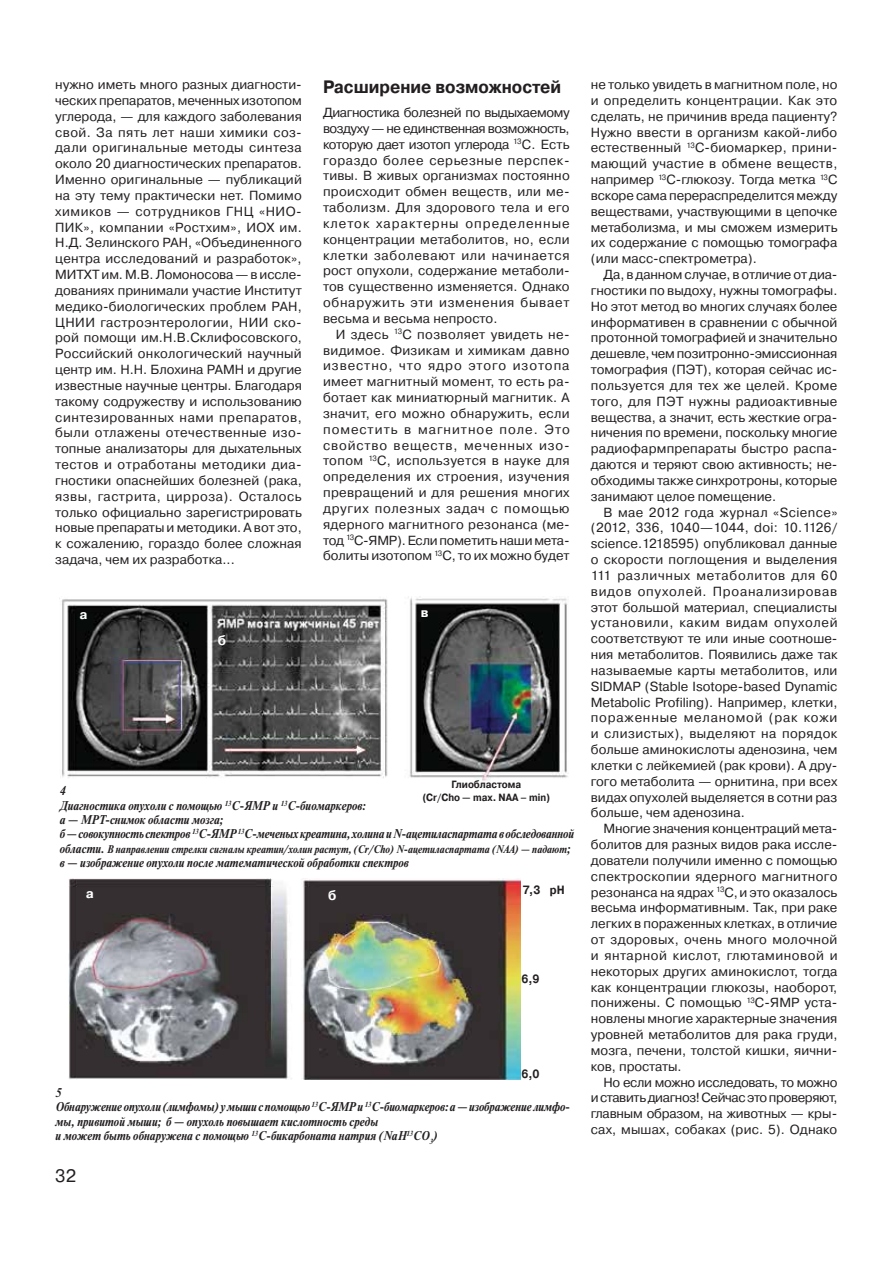
<style>
.page{position:relative;width:893px;height:1263px;background:#fff}
.page>*{position:absolute;margin:0;border:0;box-sizing:border-box;transform-origin:0 0}
.t1{font:700 18px "Pragmatica C";color:#231f20;scale:.92 1}
.t2{font:18px "Pragmatica C";color:#231f20}
.t3{font:13.2px/15.9px "Pragmatica C";color:#231f20;text-align:justify}
.t4{font:700 13.2px "Pragmatica C";color:#fff}
.t5{font:italic 700 12px/14.4px "Newton C";color:#231f20;scale:.9 1}
.t6{font:700 12px "Pragmatica C";color:#231f20;scale:.9 1}
.t7{font:italic 700 10.5px "Newton C";color:#231f20;scale:.9 1}
.t8{font:700 10.5px/12.6px "Pragmatica C";color:#231f20;text-align:center;scale:.9 1}
.s1{font-size:12px}
</style>
<div class="page">
<img style="left:59px;top:597px;width:510px;height:189px">
<img style="left:69px;top:878px;width:452px;height:202px">
<h1 class="t1" style="left:323px;top:80px;width:260px">Расширение возможностей</h1>
<p class="t3" style="left:323px;top:106px;width:248px">Диагностика болезней по выдыхаемому воздуху — не единственная возможность, которую дает изотоп углерода <sup>13</sup>С. Есть гораздо более серьезные перспек&shy;тивы. В живых организмах постоянно происходит обмен веществ, или ме&shy;таболизм. Для здорового тела и его клеток характерны определенные концентрации метаболитов, но, если клетки заболевают или начинается рост опухоли, содержание метаболи&shy;тов существенно изменяется. Однако обнаружить эти изменения бывает весьма и весьма непросто.</p>
<p class="t3" style="left:323px;top:327px;width:248px;text-indent:13px">И здесь <sup>13</sup>С позволяет увидеть не&shy;видимое. Физикам и химикам давно известно, что ядро этого изотопа имеет магнитный момент, то есть ра&shy;ботает как миниатюрный магнитик. А значит, его можно обнаружить, если поместить в магнитное поле. Это свойство веществ, меченных изо&shy;топом <sup>13</sup>С, используется в науке для определения их строения, изучения превращений и для решения многих других полезных задач с помощью ядерного магнитного резонанса (ме&shy;тод <sup>13</sup>С-ЯМР). Если пометить наши мета&shy;болиты изотопом <sup>13</sup>С, то их можно будет</p>
<p class="t3" style="left:55px;top:78px;width:248px">нужно иметь много разных диагности&shy;ческих препаратов, меченных изотопом углерода, — для каждого заболевания свой. За пять лет наши химики соз&shy;дали оригинальные методы синтеза около 20 диагностических препаратов.<br>Именно оригинальные — публикаций на эту тему практически нет. Помимо химиков — сотрудников ГНЦ «НИО-ПИК», компании «Ростхим», ИОХ им.<br>Н.Д. Зелинского РАН, «Объединенного центра исследований и разработок», МИТХТ им. М.В. Ломоносова — в иссле&shy;дованиях принимали участие Институт медико-биологических проблем РАН, ЦНИИ гастроэнтерологии, НИИ ско&shy;рой помощи им.Н.В.Склифосовского, Российский онкологический научный центр им. Н.Н. Блохина РАМН и другие известные научные центры. Благодаря такому содружеству и использованию синтезированных нами препаратов, были отлажены отечественные изо&shy;топные анализаторы для дыхательных тестов и отработаны методики диа&shy;гностики опаснейших болезней (рака, язвы, гастрита, цирроза). Осталось только официально зарегистрировать новые препараты и методики. А вот это, к сожалению, гораздо более сложная задача, чем их разработка...</p>
<p class="t3" style="left:591px;top:78px;width:248px">не только увидеть в магнитном поле, но и определить концентрации. Как это сделать, не причинив вреда пациенту?<br>Нужно ввести в организм какой-либо естественный <sup>13</sup>С-биомаркер, прини&shy;мающий участие в обмене веществ, например <sup>13</sup>С-глюкозу. Тогда метка <sup>13</sup>С вскоре сама перераспределится между веществами, участвующими в цепочке метаболизма, и мы сможем измерить их содержание с помощью томографа (или масс-спектрометра).</p>
<p class="t3" style="left:591px;top:268px;width:248px;text-indent:13px">Да, в данном случае, в отличие от диа&shy;гностики по выдоху, нужны томографы.<br>Но этот метод во многих случаях более информативен в сравнении с обычной протонной томографией и значительно дешевле, чем позитронно-эмиссионная томография (ПЭТ), которая сейчас ис&shy;пользуется для тех же целей. Кроме того, для ПЭТ нужны радиоактивные вещества, а значит, есть жесткие огра&shy;ничения по времени, поскольку многие радиофармпрепараты быстро распа&shy;даются и теряют свою активность; не&shy;обходимы также синхротроны, которые занимают целое помещение.</p>
<p class="t3" style="left:591px;top:505px;width:248px;text-indent:13px">В мае 2012 года журнал «Science» (2012, 336, 1040—1044, doi: 10.1126/ science.1218595) опубликовал данные о скорости поглощения и выделения 111 различных метаболитов для 60 видов опухолей. Проанализировав этот большой материал, специалисты установили, каким видам опухолей соответствуют те или иные соотноше&shy;ния метаболитов. Появились даже так называемые карты метаболитов, или SIDMAP (Stable Isotope-based Dynamic Metabolic Profiling). Например, клетки, пораженные меланомой (рак кожи и слизистых), выделяют на порядок больше аминокислоты аденозина, чем клетки с лейкемией (рак крови). А дру&shy;гого метаболита — орнитина, при всех видах опухолей выделяется в сотни раз больше, чем аденозина.</p>
<p class="t3" style="left:591px;top:822px;width:248px;text-indent:13px">Многие значения концентраций мета&shy;болитов для разных видов рака иссле&shy;дователи получили именно с помощью спектроскопии ядерного магнитного резонанса на ядрах <sup>13</sup>С,и это оказалось весьма информативным. Так, при раке легких в пораженных клетках, в отличие от здоровых, очень много молочной и янтарной кислот, глютаминовой и некоторых других аминокислот, тогда как концентрации глюкозы, наоборот, понижены. С помощью <sup>13</sup>С-ЯМР уста&shy;новлены многие характерные значения уровней метаболитов для рака груди, мозга, печени, толстой кишки, яични&shy;ков, простаты.</p>
<p class="t3" style="left:591px;top:1075px;width:248px;text-indent:13px">Но если можно исследовать, то можно и ставить диагноз! Сейчас это проверяют, главным образом, на животных — кры&shy;сах, мышах, собаках (рис. 5). Однако</p>
<p class="t4" style="left:421px;top:608px;width:9px">в</p>
<p class="t4" style="left:79px;top:610px;width:10px">а</p>
<p class="t4" style="left:218px;top:636px;width:10px">б</p>
<p class="t8" style="left:422px;top:779px;width:143px">Глиобластома<br>(Cr/Cho — max. NAA – min)</p>
<p class="t5" style="left:59px;top:785px;width:573px">4<br>Диагностика опухоли с помощью <sup>13</sup>С-ЯМР и <sup>13</sup>С-биомаркеров:<br>а — МРТ-снимок области мозга;<br>б — совокупность спектров <sup>13</sup>С-ЯМР <sup>13</sup>С-меченых креатина, холина и N-ацетиласпартата в обследованной</p>
<p class="t7" style="left:60px;top:845px;width:569px"><span class="s1">области.</span> В направлении стрелки сигналы креатин/холин растут, (Cr/Cho) N-ацетиласпартата (NAA) — падают<span class="s1">;</span></p>
<p class="t5" style="left:60px;top:857px;width:389px">в — изображение опухоли после математической обработки спектров</p>
<p class="t4" style="left:86px;top:889px;width:10px">а</p>
<p class="t4" style="left:328px;top:890px;width:10px">б</p>
<p class="t6" style="left:523px;top:885px;width:21px">7,3</p>
<p class="t6" style="left:550px;top:885px;width:18px">pH</p>
<p class="t6" style="left:521px;top:974px;width:22px">6,9</p>
<p class="t6" style="left:521px;top:1070px;width:22px">6,0</p>
<p class="t5" style="left:55px;top:1087px;width:573px">5<br>Обнаружение опухоли (лимфомы) у мыши с помощью <sup>13</sup>С-ЯМР и <sup>13</sup>С-биомаркеров: а — изображение лимфо&shy;мы, привитой мыши; б — опухоль повышает кислотность среды<br>и может быть обнаружена с помощью <sup>13</sup>С-бикарбоната натрия (NaH<sup>13</sup>CO<sub>3</sub>)</p>
<h1 class="t2" style="left:55px;top:1169px;width:22px">32</h1>
</div>
